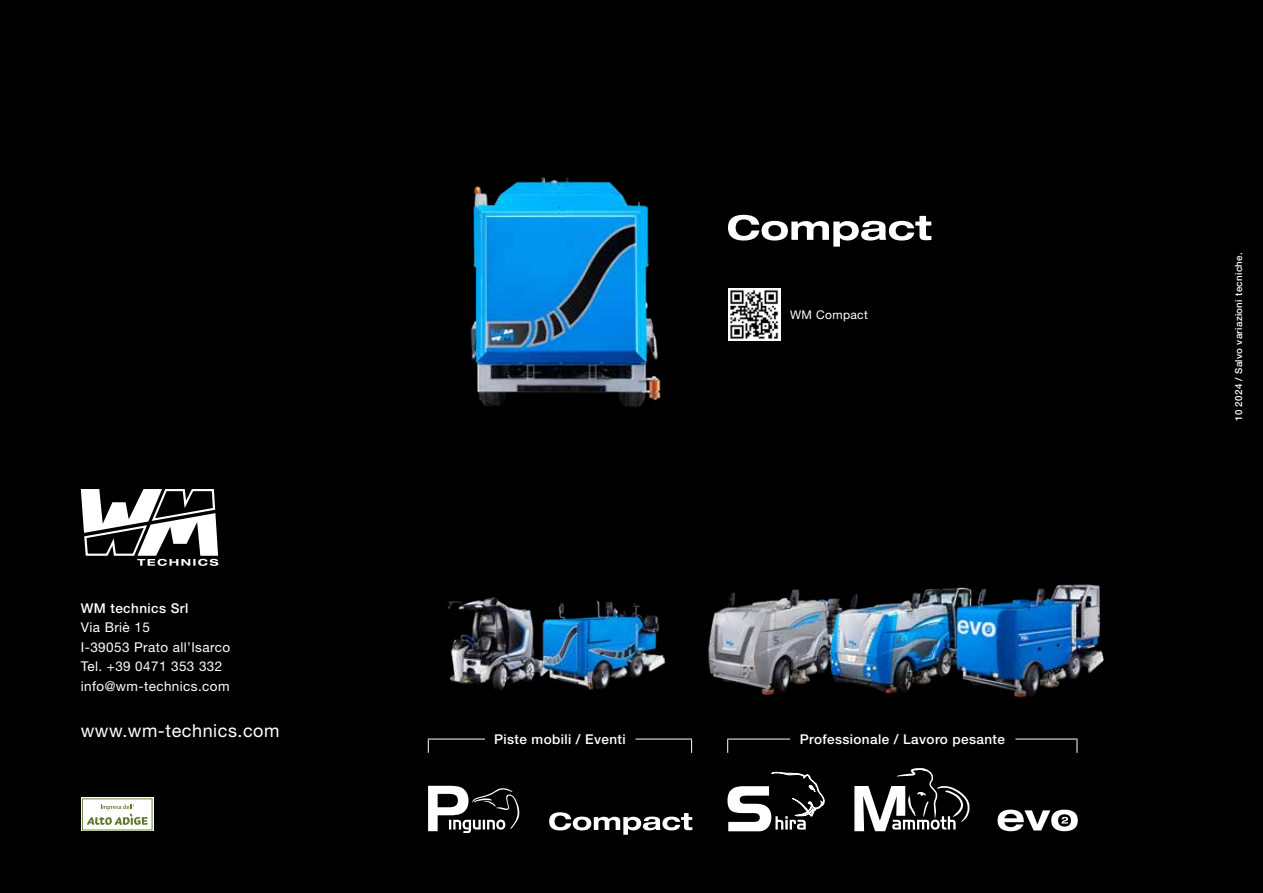
<style>
.page{position:relative;width:1263px;height:893px;background:#000}
.page>*{position:absolute;margin:0;border:0;box-sizing:border-box;transform-origin:0 0}
.t1{font:18px "Helvetica Neue LT Std";letter-spacing:.03em;color:#fff}
.t2{font:13.5px/19.5px "Helvetica Neue LT Std";letter-spacing:.03em;color:#fff}
.t3{font:500 13.5px "Helvetica Neue LT Std";letter-spacing:.03em;color:#fff}
.t4{font:12px "Helvetica Neue LT Std";letter-spacing:.03em;color:#fff}
.t5{font:500 9.75px "Helvetica Neue LT Std";letter-spacing:.03em;color:#fff}
</style>
<div class="page">
<svg style="left:854px;top:768px;width:115px;height:63px"></svg>
<svg style="left:997px;top:810px;width:81px;height:21px"></svg>
<svg style="left:549px;top:812px;width:143px;height:23px"></svg>
<svg style="left:428px;top:786px;width:92px;height:47px"></svg>
<svg style="left:727px;top:771px;width:98px;height:60px"></svg>
<img style="left:728px;top:288px;width:52px;height:53px">
<img style="left:447px;top:597px;width:79px;height:93px">
<img style="left:526px;top:600px;width:140px;height:90px">
<img style="left:708px;top:589px;width:97px;height:107px">
<img style="left:805px;top:588px;width:138px;height:106px">
<img style="left:943px;top:584px;width:161px;height:114px">
<svg style="left:728px;top:215px;width:203px;height:32px"></svg>
<img style="left:470px;top:177px;width:191px;height:230px">
<svg style="left:80px;top:489px;width:139px;height:77px"></svg>
<hr style="left:428px;top:739px;width:57px;height:1px;background:#fff">
<hr style="left:727px;top:739px;width:63px;height:1px;background:#fff">
<hr style="left:635px;top:739px;width:57px;height:1px;background:#fff">
<hr style="left:1015px;top:739px;width:62px;height:1px;background:#fff">
<svg style="left:428px;top:739px;width:1px;height:14px"></svg>
<svg style="left:727px;top:739px;width:1px;height:14px"></svg>
<svg style="left:691px;top:739px;width:1px;height:14px"></svg>
<svg style="left:1076px;top:739px;width:1px;height:14px"></svg>
<div style="left:81px;top:798px;width:73px;height:33px;background:#aaba90"></div>
<svg style="left:82px;top:799px;width:70px;height:31px;background:#e0e6d7"></svg>
<p class="t3" style="left:81px;top:600px;width:109px">WM technics Srl</p>
<p class="t2" style="left:81px;top:617px;width:151px">Via Briè 15<br>I-39053 Prato all’Isarco<br>Tel. +39 0471 353 332 info@wm-technics.com</p>
<h1 class="t1" style="left:81px;top:720px;width:200px">www.wm-technics.com</h1>
<p class="t4" style="left:790px;top:307px;width:79px">WM Compact</p>
<p class="t3" style="left:494px;top:731px;width:133px">Piste mobili / Eventi</p>
<p class="t3" style="left:800px;top:731px;width:207px">Professionale / Lavoro pesante</p>
<p class="t5" style="left:1233px;top:421px;width:170px;rotate:-90deg">10 2024 / Salvo variazioni tecniche.</p>
</div>
